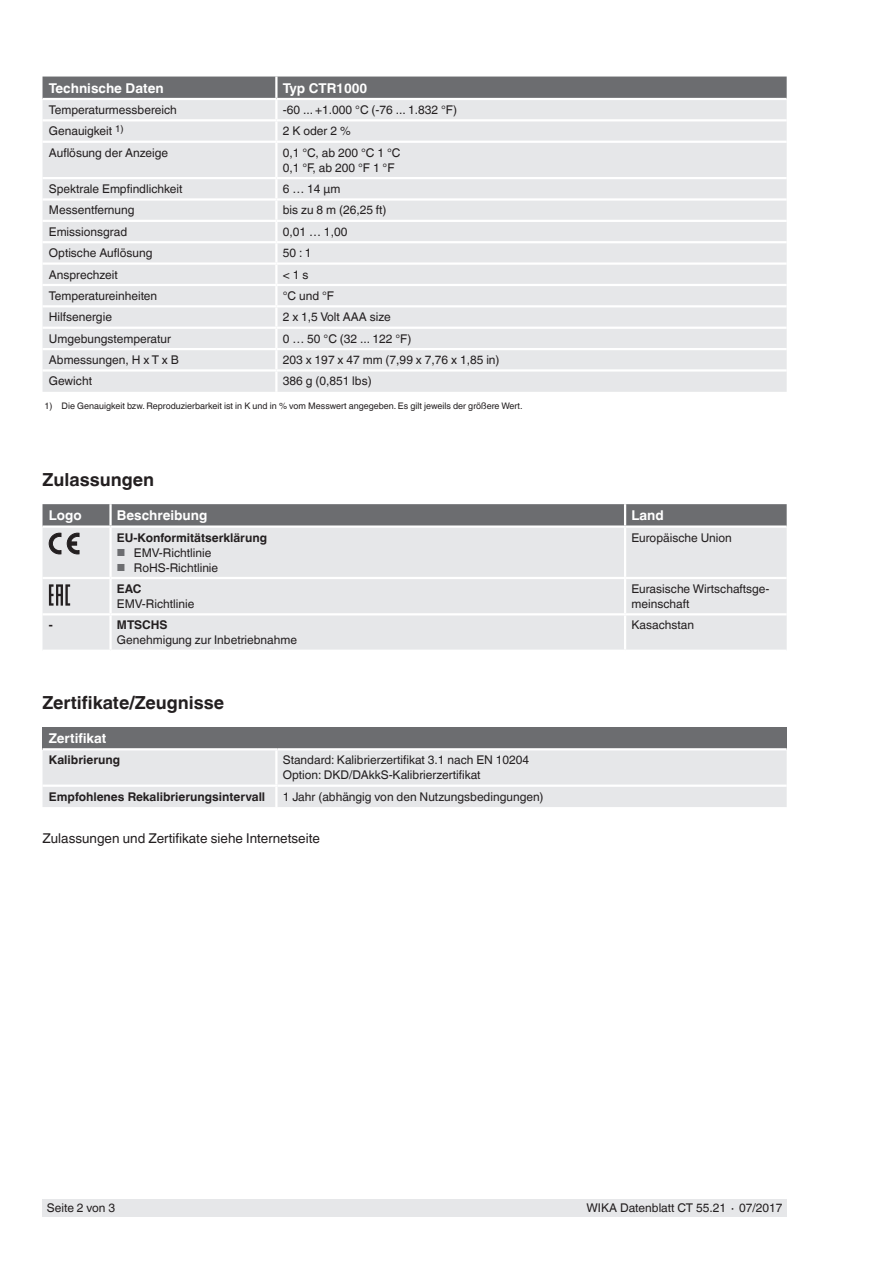
<style>
.page{position:relative;width:893px;height:1263px;background:#fff}
.page>*{position:absolute;margin:0;border:0;box-sizing:border-box;transform-origin:0 0}
.t1{font:700 18px "Helvetica World";color:#231f20}
.t2{font:700 13.5px "Helvetica World";color:#fff}
.t3{font:13.5px "Helvetica World";color:#231f20}
.t4{font:12px/15px "Helvetica World";color:#231f20}
.t5{font:700 12px "Helvetica World";color:#231f20}
.t6{font:9px "Helvetica World";color:#231f20}
.s1{font-size:10.2px;color:#6c6d70}
</style>
<div class="page">
<div style="left:43px;top:1199px;width:744px;height:17px;background:#e6e7e9"></div>
<div style="left:43px;top:77px;width:744px;height:21px;background:#6c6d70"></div>
<div style="left:43px;top:100px;width:744px;height:292px;background:#e6e7e9"></div>
<hr style="left:275px;top:77px;width:3px;height:21px;background:#fff">
<hr style="left:275px;top:100px;width:3px;height:19px;background:#fff">
<hr style="left:43px;top:119px;width:233px;height:2px;background:#fff">
<hr style="left:276px;top:119px;width:511px;height:2px;background:#fff">
<hr style="left:275px;top:121px;width:3px;height:20px;background:#fff">
<hr style="left:43px;top:141px;width:233px;height:2px;background:#fff">
<hr style="left:276px;top:141px;width:511px;height:2px;background:#fff">
<hr style="left:275px;top:143px;width:3px;height:34px;background:#fff">
<hr style="left:43px;top:177px;width:233px;height:2px;background:#fff">
<hr style="left:276px;top:177px;width:511px;height:2px;background:#fff">
<hr style="left:275px;top:179px;width:3px;height:19px;background:#fff">
<hr style="left:43px;top:198px;width:233px;height:3px;background:#fff">
<hr style="left:276px;top:198px;width:511px;height:3px;background:#fff">
<hr style="left:275px;top:201px;width:3px;height:19px;background:#fff">
<hr style="left:43px;top:220px;width:233px;height:2px;background:#fff">
<hr style="left:276px;top:220px;width:511px;height:2px;background:#fff">
<hr style="left:275px;top:222px;width:3px;height:19px;background:#fff">
<hr style="left:43px;top:241px;width:233px;height:2px;background:#fff">
<hr style="left:276px;top:241px;width:511px;height:2px;background:#fff">
<hr style="left:275px;top:243px;width:3px;height:19px;background:#fff">
<hr style="left:43px;top:262px;width:233px;height:3px;background:#fff">
<hr style="left:276px;top:262px;width:511px;height:3px;background:#fff">
<hr style="left:275px;top:265px;width:3px;height:19px;background:#fff">
<hr style="left:43px;top:284px;width:233px;height:2px;background:#fff">
<hr style="left:276px;top:284px;width:511px;height:2px;background:#fff">
<hr style="left:275px;top:286px;width:3px;height:19px;background:#fff">
<hr style="left:43px;top:305px;width:233px;height:2px;background:#fff">
<hr style="left:276px;top:305px;width:511px;height:2px;background:#fff">
<hr style="left:275px;top:307px;width:3px;height:20px;background:#fff">
<hr style="left:43px;top:327px;width:233px;height:2px;background:#fff">
<hr style="left:276px;top:327px;width:511px;height:2px;background:#fff">
<hr style="left:275px;top:329px;width:3px;height:19px;background:#fff">
<hr style="left:43px;top:348px;width:233px;height:2px;background:#fff">
<hr style="left:276px;top:348px;width:511px;height:2px;background:#fff">
<hr style="left:275px;top:350px;width:3px;height:19px;background:#fff">
<hr style="left:43px;top:369px;width:233px;height:3px;background:#fff">
<hr style="left:276px;top:369px;width:511px;height:3px;background:#fff">
<hr style="left:275px;top:372px;width:3px;height:20px;background:#fff">
<div style="left:43px;top:504px;width:744px;height:21px;background:#6c6d70"></div>
<div style="left:43px;top:528px;width:744px;height:122px;background:#e6e7e9"></div>
<hr style="left:111px;top:577px;width:514px;height:2px;background:#fff">
<hr style="left:43px;top:613px;width:68px;height:2px;background:#fff">
<hr style="left:111px;top:613px;width:514px;height:2px;background:#fff">
<hr style="left:109px;top:615px;width:3px;height:35px;background:#fff">
<hr style="left:625px;top:613px;width:162px;height:2px;background:#fff">
<hr style="left:624px;top:615px;width:2px;height:35px;background:#fff">
<hr style="left:43px;top:577px;width:68px;height:2px;background:#fff">
<hr style="left:625px;top:577px;width:162px;height:2px;background:#fff">
<hr style="left:624px;top:528px;width:2px;height:49px;background:#fff">
<hr style="left:109px;top:528px;width:3px;height:49px;background:#fff">
<hr style="left:109px;top:504px;width:3px;height:21px;background:#fff">
<hr style="left:624px;top:504px;width:2px;height:21px;background:#fff">
<hr style="left:624px;top:579px;width:2px;height:34px;background:#fff">
<hr style="left:109px;top:579px;width:3px;height:34px;background:#fff">
<svg style="left:49px;top:533px;width:12px;height:21px"></svg>
<svg style="left:67px;top:533px;width:12px;height:21px"></svg>
<svg style="left:49px;top:584px;width:21px;height:22px"></svg>
<div style="left:43px;top:727px;width:744px;height:22px;background:#6c6d70"></div>
<div style="left:43px;top:750px;width:744px;height:57px;background:#e6e7e9"></div>
<hr style="left:43px;top:748px;width:235px;height:2px;background:#fff">
<hr style="left:275px;top:750px;width:3px;height:34px;background:#fff">
<hr style="left:278px;top:748px;width:509px;height:2px;background:#fff">
<hr style="left:43px;top:784px;width:235px;height:3px;background:#fff">
<hr style="left:278px;top:784px;width:509px;height:3px;background:#fff">
<hr style="left:275px;top:787px;width:3px;height:20px;background:#fff">
<p class="t2" style="left:49px;top:80px;width:116px">Technische Daten</p>
<p class="t2" style="left:283px;top:80px;width:86px">Typ CTR1000</p>
<p class="t4" style="left:49px;top:102px;width:129px">Temperaturmessbereich</p>
<p class="t4" style="left:283px;top:102px;width:176px">-60 ... +1.000 °C (-76 ... 1.832 °F)</p>
<p class="t4" style="left:49px;top:124px;width:76px">Genauigkeit <sup>1)</sup></p>
<p class="t4" style="left:283px;top:124px;width:69px">2 K oder 2 %</p>
<p class="t4" style="left:49px;top:145px;width:121px">Auflösung der Anzeige</p>
<p class="t4" style="left:283px;top:145px;width:119px">0,1 °C, ab 200 °C 1 °C<br>0,1 °F, ab 200 °F 1 °F</p>
<p class="t4" style="left:49px;top:181px;width:135px">Spektrale Empfindlichkeit</p>
<p class="t4" style="left:283px;top:181px;width:59px">6 … 14 µm</p>
<p class="t4" style="left:49px;top:203px;width:87px">Messentfernung</p>
<p class="t4" style="left:283px;top:203px;width:105px">bis zu 8 m (26,25 ft)</p>
<p class="t4" style="left:49px;top:224px;width:80px">Emissionsgrad</p>
<p class="t4" style="left:283px;top:224px;width:66px">0,01 … 1,00</p>
<p class="t4" style="left:49px;top:246px;width:105px">Optische Auflösung</p>
<p class="t4" style="left:283px;top:246px;width:30px">50 : 1</p>
<p class="t4" style="left:49px;top:267px;width:70px">Ansprechzeit</p>
<p class="t4" style="left:283px;top:267px;width:27px">&lt; 1 s</p>
<p class="t4" style="left:49px;top:288px;width:110px">Temperatureinheiten</p>
<p class="t4" style="left:283px;top:288px;width:53px">°C und °F</p>
<p class="t4" style="left:49px;top:310px;width:65px">Hilfsenergie</p>
<p class="t4" style="left:283px;top:310px;width:110px">2 x 1,5 Volt AAA size</p>
<p class="t4" style="left:49px;top:331px;width:124px">Umgebungstemperatur</p>
<p class="t4" style="left:283px;top:331px;width:130px">0 … 50 °C (32 ... 122 °F)</p>
<p class="t4" style="left:49px;top:352px;width:132px">Abmessungen, H x T x B</p>
<p class="t4" style="left:283px;top:352px;width:218px">203 x 197 x 47 mm (7,99 x 7,76 x 1,85 in)</p>
<p class="t4" style="left:49px;top:374px;width:45px">Gewicht</p>
<p class="t4" style="left:283px;top:374px;width:90px">386 g (0,851 lbs)</p>
<p class="t6" style="left:45px;top:401px;width:479px">1) Die Genauigkeit bzw. Reproduzierbarkeit ist in K und in % vom Messwert angegeben. Es gilt jeweils der größere Wert.</p>
<h1 class="t1" style="left:43px;top:469px;width:113px">Zulassungen</h1>
<p class="t2" style="left:49px;top:508px;width:34px">Logo</p>
<p class="t2" style="left:117px;top:508px;width:92px">Beschreibung</p>
<p class="t2" style="left:631px;top:508px;width:34px">Land</p>
<p class="t5" style="left:117px;top:530px;width:152px">EU-Konformitätserklärung</p>
<p class="t4" style="left:117px;top:545px;width:96px"><span class="s1">■</span> EMV-Richtlinie</p>
<p class="t4" style="left:117px;top:560px;width:103px"><span class="s1">■</span> RoHS-Richtlinie</p>
<p class="t4" style="left:631px;top:530px;width:102px">Europäische Union</p>
<p class="t5" style="left:117px;top:582px;width:26px">EAC</p>
<p class="t4" style="left:117px;top:596px;width:79px">EMV-Richtlinie</p>
<p class="t5" style="left:49px;top:618px;width:5px">-</p>
<p class="t5" style="left:117px;top:618px;width:52px">MTSCHS</p>
<p class="t4" style="left:117px;top:633px;width:182px">Genehmigung zur Inbetriebnahme</p>
<h1 class="t1" style="left:43px;top:692px;width:183px">Zertifikate/Zeugnisse</h1>
<p class="t2" style="left:49px;top:730px;width:59px">Zertifikat</p>
<p class="t5" style="left:49px;top:753px;width:73px">Kalibrierung</p>
<p class="t4" style="left:283px;top:753px;width:248px">Standard: Kalibrierzertifikat 3.1 nach EN 10204<br>Option: DKD/DAkkS-Kalibrierzertifikat</p>
<p class="t5" style="left:49px;top:789px;width:218px">Empfohlenes Rekalibrierungsintervall</p>
<p class="t4" style="left:283px;top:789px;width:262px">1 Jahr (abhängig von den Nutzungsbedingungen)</p>
<p class="t3" style="left:43px;top:830px;width:279px">Zulassungen und Zertifikate siehe Internetseite</p>
<p class="t4" style="left:631px;top:581px;width:140px">Eurasische Wirtschaftsge&shy;meinschaft</p>
<p class="t4" style="left:631px;top:618px;width:64px">Kasachstan</p>
<p class="t4" style="left:47px;top:1200px;width:70px">Seite 2 von 3</p>
<p class="t4" style="left:586px;top:1200px;width:197px">WIKA Datenblatt CT 55.21 ∙ 07/2017</p>
</div>
